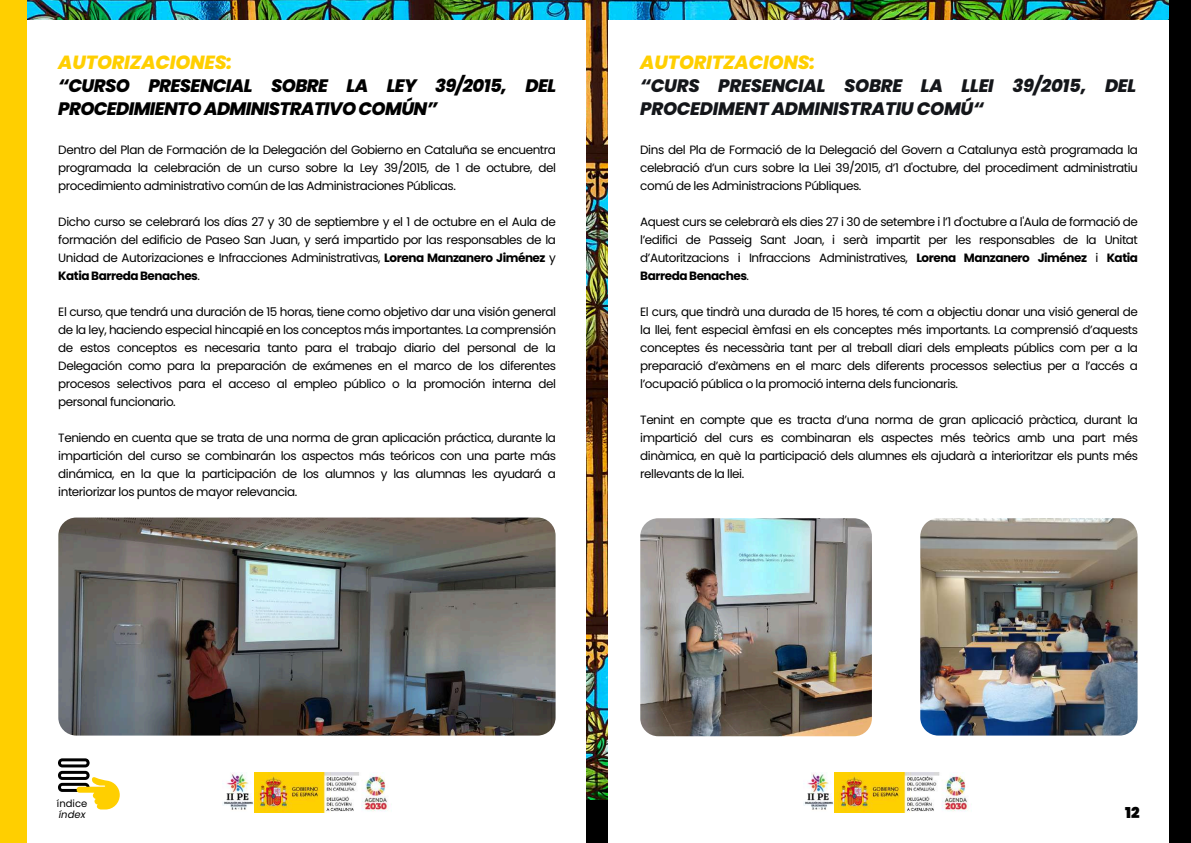
<style>
.page{position:relative;width:1191px;height:843px;background:#fff}
.page>*{position:absolute;margin:0;border:0;box-sizing:border-box;transform-origin:0 0}
.t1{font:italic 800 19px "Poppins";letter-spacing:-.01em;color:#ffcf00}
.t2{font:italic 800 18px/23.2px "Poppins";letter-spacing:-.035em;color:#000}
.t3{font:italic 800 18px/23.2px "Poppins";letter-spacing:-.015em;color:#14161a}
.t4{font:900 15px "Poppins";color:#000}
.t5{font:12px/18px "Poppins";letter-spacing:-.04em;color:#000;text-align:justify}
.t6{font:10px "Poppins";color:#000}
.t7{font:italic 10px "Poppins";color:#000}
.s1{font-weight:700}
</style>
<div class="page">
<img style="left:27px;top:0;width:1141px;height:799px">
<div style="left:0;top:20px;width:585px;height:822px;background:#fff"></div>
<div style="left:0;top:0;width:27px;height:842px;background:#ffcf00"></div>
<div style="left:608px;top:20px;width:582px;height:822px;background:#fff"></div>
<div style="left:1168px;top:0;width:22px;height:842px;background:#000"></div>
<svg style="left:58px;top:758px;width:61px;height:51px"></svg>
<img style="left:223px;top:772px;width:166px;height:40px">
<img style="left:803px;top:772px;width:166px;height:40px">
<img style="left:58px;top:517px;width:497px;height:218px;border-radius:18px">
<img style="left:920px;top:518px;width:217px;height:217px">
<img style="left:640px;top:518px;width:231px;height:218px;border-radius:18px">
<h1 class="t1" style="left:58px;top:49px;width:175px">AUTORIZACIONES:</h1>
<h2 class="t2" style="left:58px;top:74px;width:499px">“CURSO PRESENCIAL SOBRE LA LEY 39/2015, DEL<br>PROCEDIMIENTO ADMINISTRATIVO COMÚN”</h2>
<p class="t5" style="left:58px;top:140px;width:499px">Dentro del Plan de Formación de la Delegación del Gobierno en Cataluña se encuentra programada la celebración de un curso sobre la Ley 39/2015, de 1 de octubre, del procedimiento administrativo común de las Administraciones Públicas.</p>
<p class="t5" style="left:58px;top:212px;width:499px">Dicho curso se celebrará los días 27 y 30 de septiembre y el 1 de octubre en el Aula de formación del edificio de Paseo San Juan, y será impartido por las responsables de la Unidad de Autorizaciones e Infracciones Administrativas, <span class="s1">Lorena Manzanero Jiménez</span> y <span class="s1">Katia Barreda Benaches</span>.</p>
<p class="t5" style="left:58px;top:302px;width:499px">El curso, que tendrá una duración de 15 horas, tiene como objetivo dar una visión general de la ley, haciendo especial hincapié en los conceptos más importantes. La comprensión de estos conceptos es necesaria tanto para el trabajo diario del personal de la Delegación como para la preparación de exámenes en el marco de los diferentes procesos selectivos para el acceso al empleo público o la promoción interna del personal funcionario.</p>
<p class="t5" style="left:58px;top:428px;width:499px">Teniendo en cuenta que se trata de una norma de gran aplicación práctica, durante la impartición del curso se combinarán los aspectos más teóricos con una parte más dinámica, en la que la participación de los alumnos y las alumnas les ayudará a interiorizar los puntos de mayor relevancia.</p>
<h1 class="t1" style="left:640px;top:49px;width:176px">AUTORITZACIONS:</h1>
<h2 class="t3" style="left:640px;top:74px;width:497px">“CURS PRESENCIAL SOBRE LA LLEI 39/2015, DEL<br>PROCEDIMENT ADMINISTRATIU COMÚ“</h2>
<p class="t5" style="left:640px;top:140px;width:499px">Dins del Pla de Formació de la Delegació del Govern a Catalunya està programada la celebració d’un curs sobre la Llei 39/2015, d’1 d'octubre, del procediment administratiu comú de les Administracions Públiques.</p>
<p class="t5" style="left:640px;top:212px;width:499px">Aquest curs se celebrarà els dies 27 i 30 de setembre i l’1 d'octubre a l'Aula de formació de l’edifici de Passeig Sant Joan, i serà impartit per les responsables de la Unitat d’Autoritzacions i Infraccions Administratives, <span class="s1">Lorena Manzanero Jiménez</span> i <span class="s1">Katia Barreda Benaches</span>.</p>
<p class="t5" style="left:640px;top:302px;width:499px">El curs, que tindrà una durada de 15 hores, té com a objectiu donar una visió general de la llei, fent especial èmfasi en els conceptes més importants. La comprensió d’aquests conceptes és necessària tant per al treball diari dels empleats públics com per a la preparació d’exàmens en el marc dels diferents processos selectius per a l’accés a l’ocupació pública o la promoció interna dels funcionaris.</p>
<p class="t5" style="left:640px;top:410px;width:499px">Tenint en compte que es tracta d’una norma de gran aplicació pràctica, durant la impartició del curs es combinaran els aspectes més teòrics amb una part més dinàmica, en què la participació dels alumnes els ajudarà a interioritzar els punts més rellevants de la llei.</p>
<p class="t6" style="left:57px;top:795px;width:32px">índice</p>
<p class="t7" style="left:59px;top:807px;width:28px">índex</p>
<p class="t4" style="left:1124px;top:802px;width:16px">12</p>
</div>
